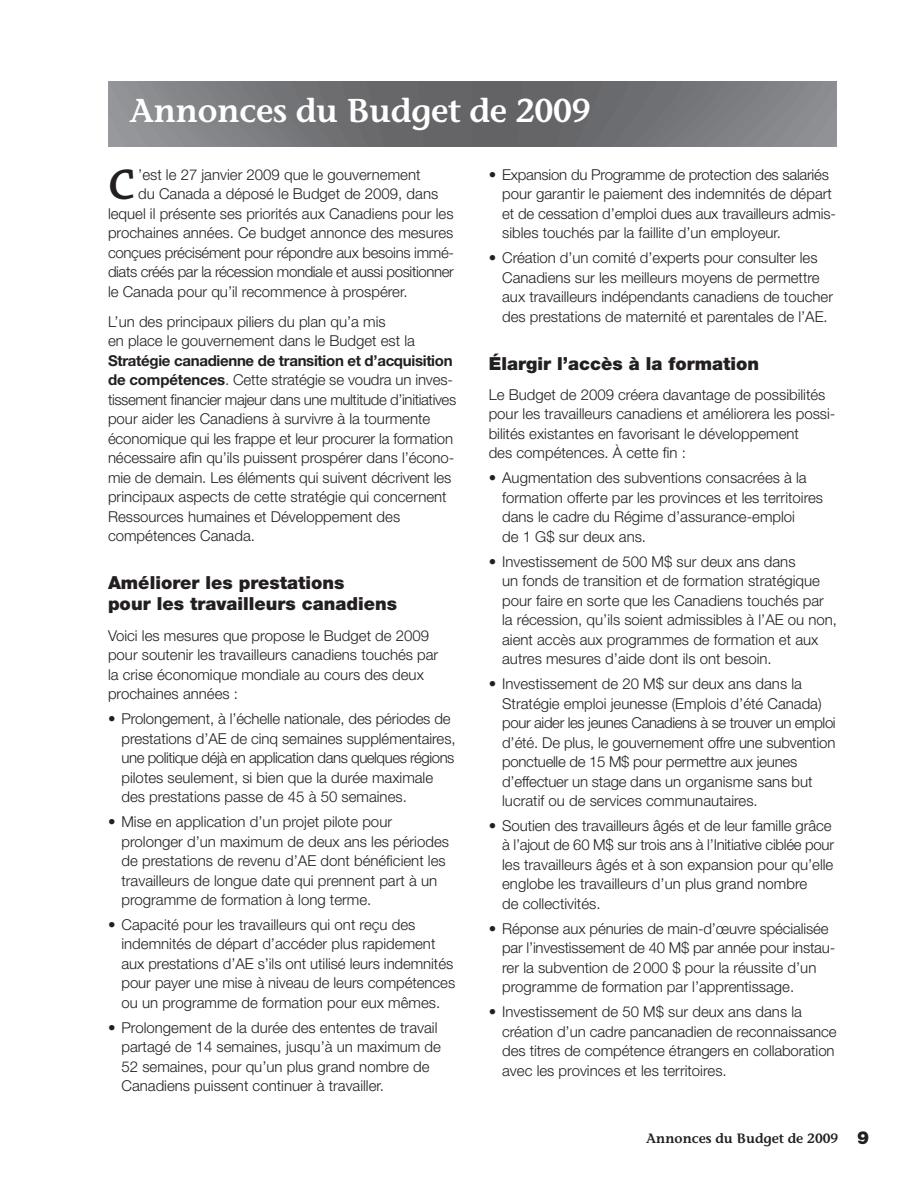
<style>
.page{position:relative;width:918px;height:1188px;background:#fff}
.page>*{position:absolute;margin:0;border:0;box-sizing:border-box;transform-origin:0 0}
.t1{font:600 45px "Chaparral Pro";color:#231f20}
.t2{font:600 33px "Stone Informal Std";letter-spacing:-.01em;color:#fff}
.t3{font:900 18px/21px "Helvetica Neue LT Std";color:#231f20}
.t4{font:300 15px/19.5px "Helvetica Neue LT Std";color:#231f20}
.t5{font:300 15px "Helvetica Neue LT Std";letter-spacing:-.025em;color:#231f20}
.t6{font:300 15px "Helvetica Neue LT Std";letter-spacing:-.02em;color:#231f20}
.t7{font:600 13.5px "Stone Informal Std";color:#231f20}
.s1{font-weight:700}
.s2{font-family:"Helvetica Neue LT Std";font-weight:900;font-size:18px}
</style>
<div class="page">
<svg style="left:108px;top:81px;width:729px;height:65px;background:#757679"></svg>
<h2 class="t2" style="left:130px;top:91px;width:463px">Annonces du Budget de 2009</h2>
<h1 class="t1" style="left:108px;top:159px;width:28px">C</h1>
<p class="t4" style="left:138px;top:164px;width:284px">’est le 27 janvier 2009 que le gouvernement</p>
<p class="t4" style="left:138px;top:184px;width:302px">du Canada a déposé le Budget de 2009, dans</p>
<p class="t4" style="left:108px;top:203px;width:347px">lequel il présente ses priorités aux Canadiens pour les</p>
<p class="t4" style="left:108px;top:223px;width:347px">prochaines années. Ce budget annonce des mesures</p>
<p class="t6" style="left:108px;top:243px;width:348px">conçues précisément pour répondre aux besoins immé-</p>
<p class="t5" style="left:108px;top:263px;width:347px">diats créés par la récession mondiale et aussi positionner</p>
<p class="t4" style="left:108px;top:281px;width:301px">le Canada pour qu’il recommence à prospérer.</p>
<p class="t4" style="left:108px;top:312px;width:309px">L’un des principaux piliers du plan qu’a mis<br>en place le gouvernement dans le Budget est la</p>
<p class="t4" style="left:108px;top:351px;width:350px"><span class="s1">Stratégie canadienne de transition et d’acquisition de compétences</span>. Cette stratégie se voudra un inves&shy;tissement financier majeur dans une multitude d’initiatives pour aider les Canadiens à survivre à la tourmente économique qui les frappe et leur procurer la formation nécessaire afin qu’ils puissent prospérer dans l’écono&shy;mie de demain. Les éléments qui suivent décrivent les principaux aspects de cette stratégie qui concernent Ressources humaines et Développement des compétences Canada.</p>
<p class="t3" style="left:108px;top:572px;width:291px">Améliorer les prestations<br>pour les travailleurs canadiens</p>
<p class="t4" style="left:108px;top:625px;width:332px">Voici les mesures que propose le Budget de 2009 pour soutenir les travailleurs canadiens touchés par la crise économique mondiale au cours des deux prochaines années :</p>
<p class="t4" style="left:122px;top:709px;width:336px;text-indent:-14px">• Prolongement, à l’échelle nationale, des périodes de prestations d’AE de cinq semaines supplémentaires, une politique déjà en application dans quelques régions pilotes seulement, si bien que la durée maximale des prestations passe de 45 à 50 semaines.</p>
<p class="t4" style="left:122px;top:812px;width:329px;text-indent:-14px">• Mise en application d’un projet pilote pour prolonger d’un maximum de deux ans les périodes de prestations de revenu d’AE dont bénéficient les travailleurs de longue date qui prennent part à un programme de formation à long terme.</p>
<p class="t4" style="left:122px;top:915px;width:335px;text-indent:-14px">• Capacité pour les travailleurs qui ont reçu des indemnités de départ d’accéder plus rapidement aux prestations d’AE s’ils ont utilisé leurs indemnités pour payer une mise à niveau de leurs compétences ou un programme de formation pour eux mêmes.</p>
<p class="t4" style="left:122px;top:1017px;width:321px;text-indent:-14px">• Prolongement de la durée des ententes de travail partagé de 14 semaines, jusqu’à un maximum de 52 semaines, pour qu’un plus grand nombre de Canadiens puissent continuer à travailler.</p>
<p class="t4" style="left:502px;top:164px;width:335px;text-indent:-14px">• Expansion du Programme de protection des salariés pour garantir le paiement des indemnités de départ et de cessation d’emploi dues aux travailleurs admis&shy;sibles touchés par la faillite d’un employeur.</p>
<p class="t4" style="left:502px;top:248px;width:332px;text-indent:-14px">• Création d’un comité d’experts pour consulter les Canadiens sur les meilleurs moyens de permettre aux travailleurs indépendants canadiens de toucher des prestations de maternité et parentales de l’AE.</p>
<p class="t3" style="left:489px;top:353px;width:272px">Élargir l’accès à la formation</p>
<p class="t4" style="left:489px;top:384px;width:348px">Le Budget de 2009 créera davantage de possibilités pour les travailleurs canadiens et améliorera les possi&shy;bilités existantes en favorisant le développement<br>des compétences. À cette fin :</p>
<p class="t4" style="left:502px;top:468px;width:322px;text-indent:-14px">• Augmentation des subventions consacrées à la formation offerte par les provinces et les territoires dans le cadre du Régime d’assurance-emploi<br>de 1 G$ sur deux ans.</p>
<p class="t4" style="left:502px;top:551px;width:336px;text-indent:-14px">• Investissement de 500 M$ sur deux ans dans<br>un fonds de transition et de formation stratégique pour faire en sorte que les Canadiens touchés par la récession, qu’ils soient admissibles à l’AE ou non, aient accès aux programmes de formation et aux autres mesures d’aide dont ils ont besoin.</p>
<p class="t4" style="left:502px;top:674px;width:335px;text-indent:-14px">• Investissement de 20 M$ sur deux ans dans la Stratégie emploi jeunesse (Emplois d’été Canada) pour aider les jeunes Canadiens à se trouver un emploi d’été. De plus, le gouvernement offre une subvention ponctuelle de 15 M$ pour permettre aux jeunes d’effectuer un stage dans un organisme sans but lucratif ou de services communautaires.</p>
<p class="t4" style="left:502px;top:816px;width:333px;text-indent:-14px">• Soutien des travailleurs âgés et de leur famille grâce à l’ajout de 60 M$ sur trois ans à l’Initiative ciblée pour les travailleurs âgés et à son expansion pour qu’elle englobe les travailleurs d’un plus grand nombre<br>de collectivités.</p>
<p class="t4" style="left:502px;top:918px;width:335px;text-indent:-14px">• Réponse aux pénuries de main-d’œuvre spécialisée par l’investissement de 40 M$ par année pour instau&shy;rer la subvention de 2000 $ pour la réussite d’un programme de formation par l’apprentissage.</p>
<p class="t4" style="left:502px;top:1002px;width:336px;text-indent:-14px">• Investissement de 50 M$ sur deux ans dans la création d’un cadre pancanadien de reconnaissance des titres de compétence étrangers en collaboration avec les provinces et les territoires.</p>
<p class="t7" style="left:646px;top:1130px;width:225px">Annonces du Budget de 2009 <span class="s2">9</span></p>
</div>
